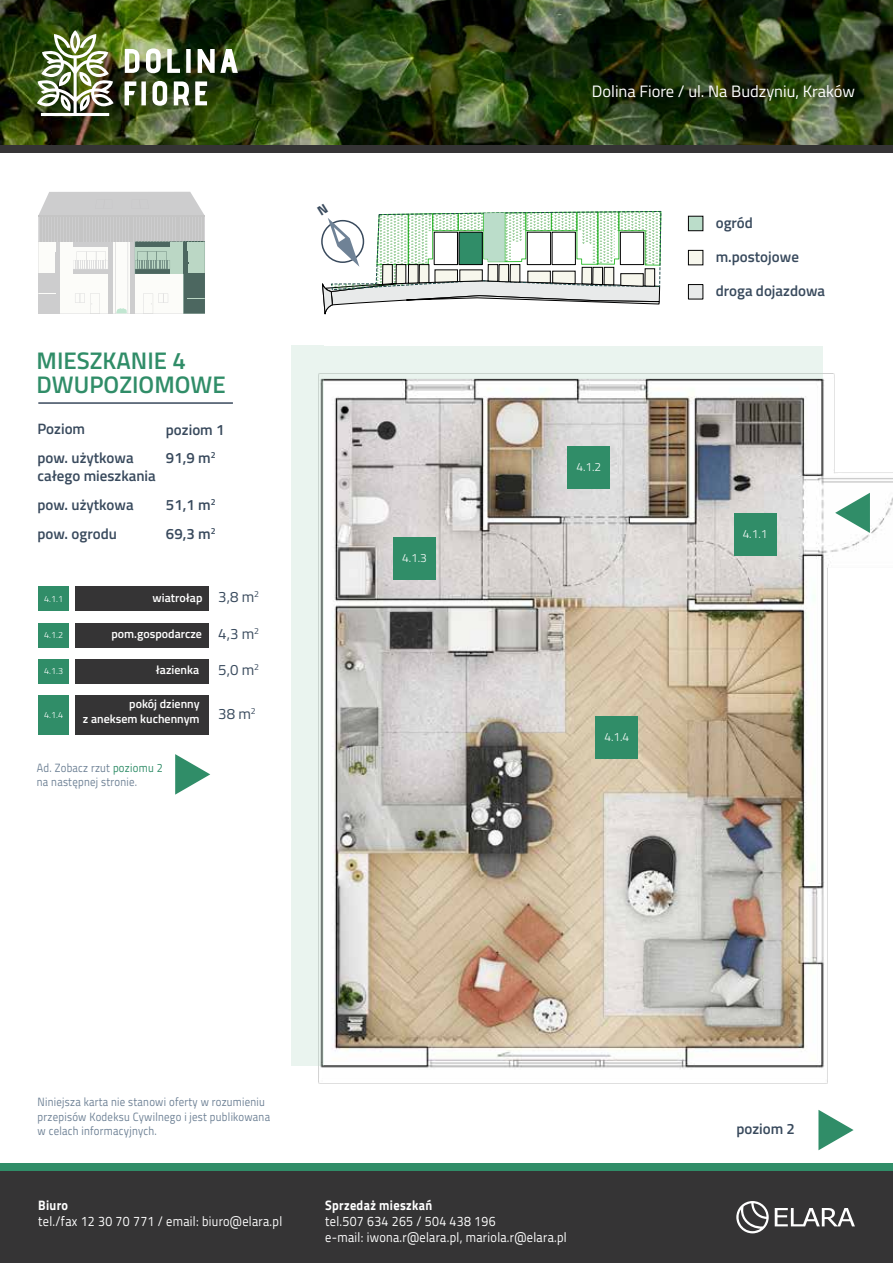
<style>
.page{position:relative;width:893px;height:1263px;background:#fff}
.page>*{position:absolute;margin:0;border:0;box-sizing:border-box;transform-origin:0 0}
.t1{font:600 24px/24px "Titillium Web";color:#308d68}
.t2{font:16.5px "Titillium Web";color:#fff}
.t3{font:600 15px/18px "Titillium Web";color:#394a5d}
.t4{font:15px "Titillium Web";color:#394a5d}
.t5{font:13.65px/16.5px "Titillium Web";letter-spacing:.025em;color:#fff;scale:.9 1}
.t6{font:700 13.65px "Titillium Web";letter-spacing:.025em;color:#fff;scale:.9 1}
.t7{font:12px/14.4px "Titillium Web";letter-spacing:.025em;color:#6f8296;scale:.9 1}
.t8{font:600 12px/14.4px "Titillium Web";color:#fff;text-align:right}
.t9{font:300 11.85px "Titillium Web";color:#fff}
.t10{font:300 9px "Titillium Web";color:#fff}
.s1{color:#308d68}
</style>
<div class="page">
<img style="left:1px;top:0;width:892px;height:145px">
<div style="left:0;top:145px;width:893px;height:8px;background:#353435"></div>
<img style="left:37px;top:30px;width:77px;height:86px">
<svg style="left:125px;top:49px;width:14px;height:24px"></svg>
<svg style="left:146px;top:48px;width:15px;height:25px"></svg>
<svg style="left:167px;top:49px;width:13px;height:24px"></svg>
<svg style="left:186px;top:49px;width:5px;height:24px"></svg>
<svg style="left:198px;top:49px;width:40px;height:24px"></svg>
<svg style="left:125px;top:81px;width:21px;height:24px"></svg>
<svg style="left:152px;top:81px;width:15px;height:25px"></svg>
<svg style="left:174px;top:81px;width:15px;height:24px"></svg>
<svg style="left:195px;top:81px;width:12px;height:24px"></svg>
<img style="left:318px;top:373px;width:575px;height:711px">
<div style="left:324px;top:346px;width:499px;height:33px;background:#eaf4ef"></div>
<svg style="left:292px;top:346px;width:32px;height:720px;background:#e1ebe6"></svg>
<svg style="left:835px;top:493px;width:35px;height:40px"></svg>
<div style="left:393px;top:537px;width:43px;height:43px;background:#308d68"></div>
<div style="left:595px;top:716px;width:43px;height:43px;background:#308d68"></div>
<div style="left:567px;top:446px;width:43px;height:43px;background:#308d68"></div>
<div style="left:734px;top:513px;width:42px;height:42px;background:#308d68"></div>
<svg style="left:38px;top:192px;width:167px;height:122px"></svg>
<div style="left:0;top:1171px;width:893px;height:92px;background:#353435"></div>
<div style="left:0;top:1163px;width:893px;height:8px;background:#308d68"></div>
<svg style="left:736px;top:1201px;width:33px;height:32px"></svg>
<svg style="left:775px;top:1208px;width:80px;height:18px"></svg>
<svg style="left:818px;top:1110px;width:36px;height:40px"></svg>
<div style="left:75px;top:695px;width:134px;height:39px;background:#353435"></div>
<div style="left:38px;top:695px;width:31px;height:39px;background:#308d68"></div>
<div style="left:75px;top:623px;width:134px;height:24px;background:#353435"></div>
<div style="left:75px;top:587px;width:134px;height:24px;background:#353435"></div>
<div style="left:38px;top:587px;width:31px;height:24px;background:#308d68"></div>
<div style="left:38px;top:623px;width:31px;height:24px;background:#308d68"></div>
<div style="left:75px;top:659px;width:134px;height:24px;background:#353435"></div>
<div style="left:38px;top:659px;width:31px;height:24px;background:#308d68"></div>
<hr style="left:38px;top:402px;width:195px;height:2px;background:#3a4a5d">
<svg style="left:175px;top:754px;width:35px;height:41px"></svg>
<div style="left:688px;top:216px;width:15px;height:15px;background:#bbddca;border:1px solid #020202"></div>
<div style="left:688px;top:250px;width:15px;height:15px;background:#f7f7ed;border:1px solid #020202"></div>
<div style="left:688px;top:284px;width:15px;height:15px;background:#e8eaea;border:1px solid #000"></div>
<svg style="left:321px;top:210px;width:341px;height:105px"></svg>
<h1 class="t1" style="left:37px;top:347px;width:191px">MIESZKANIE 4<br>DWUPOZIOMOWE</h1>
<p class="t3" style="left:37px;top:419px;width:49px">Poziom</p>
<p class="t3" style="left:37px;top:448px;width:120px">pow. użytkowa całego mieszkania</p>
<p class="t3" style="left:37px;top:495px;width:98px">pow. użytkowa</p>
<p class="t3" style="left:166px;top:420px;width:60px">poziom 1</p>
<p class="t3" style="left:166px;top:448px;width:51px">91,9 m<sup>2</sup></p>
<p class="t3" style="left:166px;top:495px;width:51px">51,1 m<sup>2</sup></p>
<p class="t3" style="left:37px;top:524px;width:81px">pow. ogrodu</p>
<p class="t3" style="left:166px;top:524px;width:51px">69,3 m<sup>2</sup></p>
<p class="t10" style="left:44px;top:592px;width:20px">4.1.1</p>
<p class="t10" style="left:44px;top:629px;width:20px">4.1.2</p>
<p class="t8" style="left:153px;top:590px;width:51px">wiatrołap</p>
<p class="t8" style="left:111px;top:626px;width:92px">pom.gospodarcze</p>
<p class="t4" style="left:218px;top:586px;width:42px">3,8 m<sup>2</sup></p>
<p class="t4" style="left:218px;top:623px;width:42px">4,3 m<sup>2</sup></p>
<p class="t10" style="left:44px;top:665px;width:20px">4.1.3</p>
<p class="t8" style="left:156px;top:662px;width:45px">łazienka</p>
<p class="t4" style="left:218px;top:659px;width:42px">5,0 m<sup>2</sup></p>
<p class="t10" style="left:44px;top:708px;width:20px">4.1.4</p>
<p class="t8" style="left:83px;top:696px;width:118px">pokój dzienny<br>z aneksem kuchennym</p>
<p class="t4" style="left:218px;top:703px;width:39px">38 m<sup>2</sup></p>
<p class="t7" style="left:37px;top:760px;width:141px">Ad. Zobacz rzut <span class="s1">poziomu 2 </span>na następnej stronie.</p>
<p class="t9" style="left:402px;top:549px;width:26px">4.1.3</p>
<h2 class="t2" style="left:592px;top:79px;width:265px">Dolina Fiore / ul. Na Budzyniu, Kraków</h2>
<p class="t3" style="left:716px;top:213px;width:39px">ogród</p>
<p class="t9" style="left:576px;top:458px;width:26px">4.1.2</p>
<p class="t9" style="left:604px;top:728px;width:26px">4.1.4</p>
<p class="t3" style="left:716px;top:247px;width:85px">m.postojowe</p>
<p class="t3" style="left:716px;top:281px;width:111px">droga dojazdowa</p>
<p class="t9" style="left:743px;top:525px;width:26px">4.1.1</p>
<p class="t7" style="left:38px;top:1094px;width:260px">Niniejsza karta nie stanowi oferty w rozumieniu przepisów Kodeksu Cywilnego i jest publikowana w celach informacyjnych.</p>
<p class="t6" style="left:38px;top:1194px;width:35px">Biuro</p>
<p class="t5" style="left:38px;top:1212px;width:273px">tel./fax 12 30 70 771 / email: biuro@elara.pl</p>
<p class="t6" style="left:325px;top:1194px;width:120px">Sprzedaż mieszkań</p>
<p class="t5" style="left:325px;top:1212px;width:270px">tel.507 634 265 / 504 438 196<br>e-mail: iwona.r@elara.pl, mariola.r@elara.pl</p>
<p class="t3" style="left:736px;top:1119px;width:60px">poziom 2</p>
</div>
